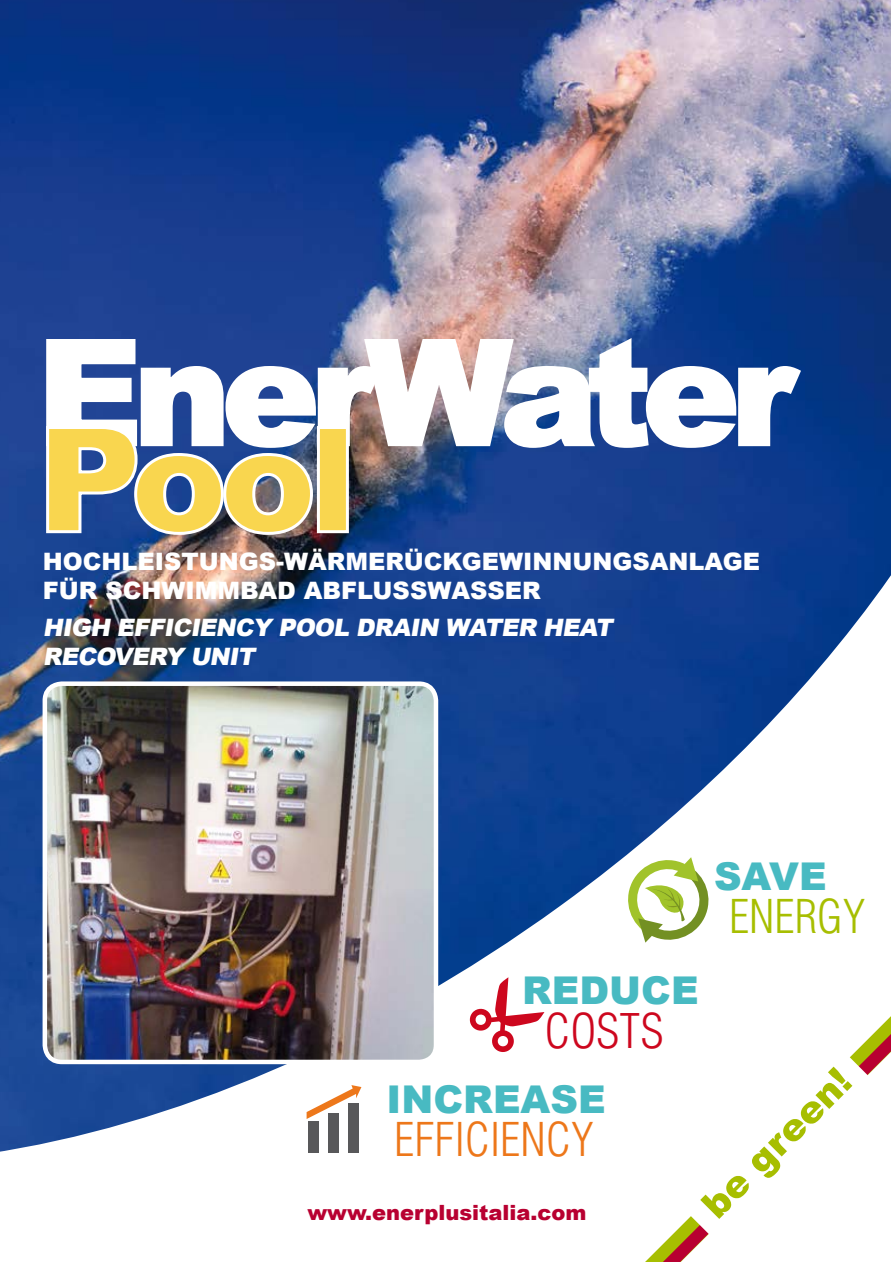
<style>
.page{position:relative;width:891px;height:1262px;background:#fff}
.page>*{position:absolute;margin:0;border:0;box-sizing:border-box;transform-origin:0 0}
.t1{font:900 145.5px "Arial";letter-spacing:-.06em;color:#fff}
.t2{font:900 145.5px "Arial";color:#f9d64f}
.t3{font:300 condensed 46.65px "Helvetica LT Std";color:#cd071e}
.t4{font:300 condensed 45.45px "Helvetica LT Std";color:#ed771a}
.t5{font:300 condensed 45.45px "Helvetica LT Std";color:#a7be01}
.t6{font:900 38.25px "Arial";color:#48bac2}
.t7{font:900 37.5px "Arial";color:#a7be01}
.t8{font:900 24px/28.8px "Arial";color:#fff}
.t9{font:italic 900 24px/28.8px "Arial";color:#fff}
.t10{font:900 21px "Arial";color:#b80031}
</style>
<div class="page">
<img style="left:0;top:0;width:890px;height:1153px">
<svg style="left:468px;top:977px;width:76px;height:76px"></svg>
<svg style="left:622px;top:854px;width:92px;height:91px"></svg>
<svg style="left:306px;top:1085px;width:55px;height:34px"></svg>
<div style="left:349px;top:1103px;width:10px;height:50px;background:#58585a"></div>
<div style="left:328px;top:1114px;width:10px;height:39px;background:#58585a"></div>
<div style="left:308px;top:1121px;width:11px;height:32px;background:#58585a"></div>
<img style="left:45px;top:336px;width:757px;height:200px">
<div style="left:317px;top:426px;width:32px;height:107px;border:3px solid #fff"></div>
<img style="left:45px;top:684px;width:391px;height:378px">
<div style="left:43px;top:681px;width:395px;height:383px;border:4px solid #fff;border-radius:17px"></div>
<svg style="left:642px;top:1007px;width:248px;height:255px"></svg>
<svg style="left:651px;top:1018px;width:239px;height:244px"></svg>
<svg style="left:687px;top:1054px;width:184px;height:183px"></svg>
<h1 class="t1" style="left:37px;top:287px;width:759px">EnerWater</h1>
<h1 class="t2" style="left:37px;top:374px;width:321px">Pool</h1>
<p class="t8" style="left:43px;top:546px;width:718px">HOCHLEISTUNGS-WÄRMERÜCKGEWINNUNGSANLAGE<br>FÜR SCHWIMMBAD ABFLUSSWASSER</p>
<p class="t9" style="left:43px;top:612px;width:576px">HIGH EFFICIENCY POOL DRAIN WATER HEAT<br>RECOVERY UNIT</p>
<h3 class="t6" style="left:522px;top:963px;width:178px">REDUCE</h3>
<h2 class="t3" style="left:544px;top:1002px;width:121px">COSTS</h2>
<h3 class="t6" style="left:714px;top:848px;width:114px">SAVE</h3>
<h3 class="t5" style="left:729px;top:888px;width:138px">ENERGY</h3>
<h3 class="t6" style="left:386px;top:1071px;width:220px">INCREASE</h3>
<h3 class="t4" style="left:394px;top:1111px;width:201px">EFFICIENCY</h3>
<p class="t10" style="left:307px;top:1197px;width:281px">www.enerplusitalia.com</p>
<h3 class="t7" style="left:689px;top:1192px;width:194px;rotate:-45deg">be green!</h3>
</div>
